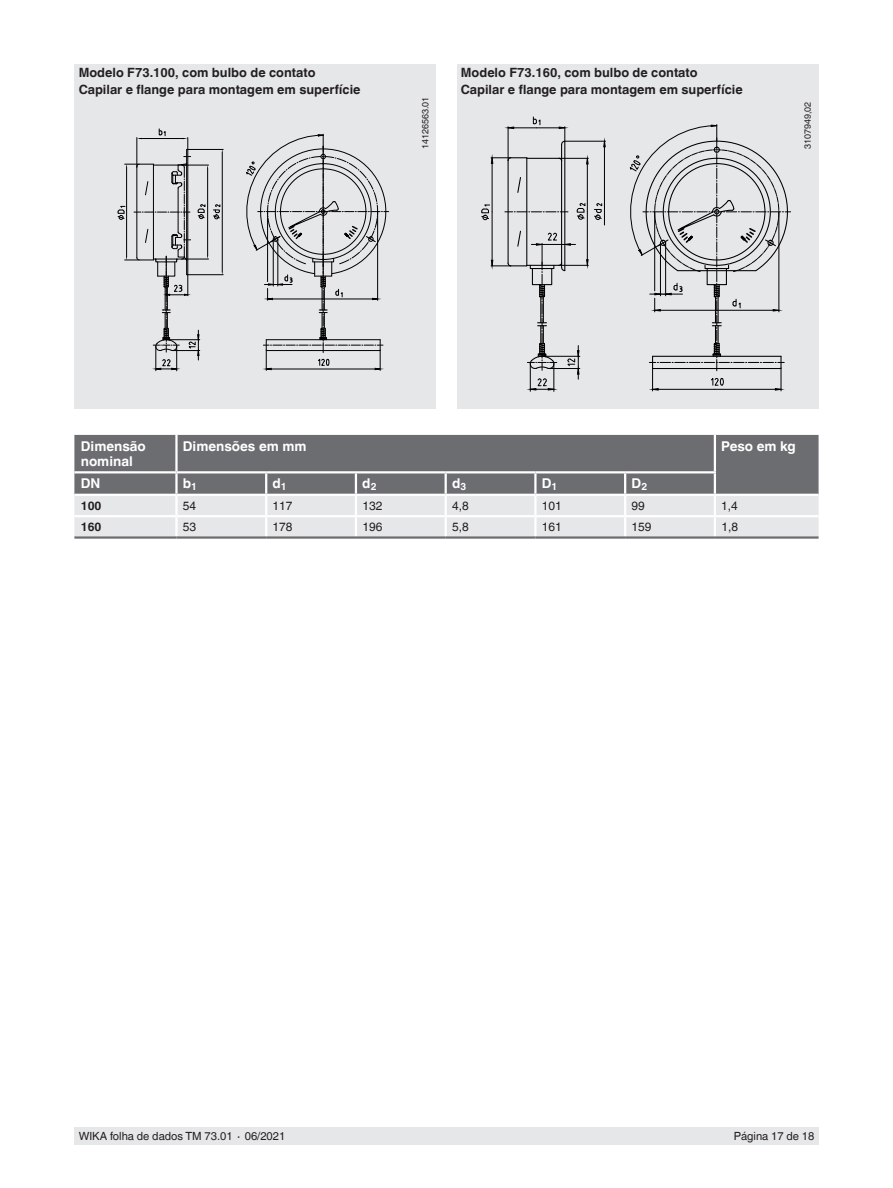
<style>
.page{position:relative;width:893px;height:1188px;background:#fff}
.page>*{position:absolute;margin:0;border:0;box-sizing:border-box;transform-origin:0 0}
.t1{font:700 13.5px/15px "Helvetica World";color:#fff}
.t2{font:700 12.75px/16.5px "Helvetica World";color:#231f20}
.t3{font:12px "Helvetica World";color:#231f20}
.t4{font:700 12px "Helvetica World";color:#231f20}
.t5{font:11.25px "Helvetica World";color:#231f20}
.t6{font:9px "Helvetica World";color:#231f20}
</style>
<div class="page">
<div style="left:74px;top:1128px;width:745px;height:17px;background:#e6e7e9"></div>
<div style="left:74px;top:64px;width:362px;height:344px;background:#e6e7e9"></div>
<div style="left:457px;top:64px;width:362px;height:344px;background:#e6e7e9"></div>
<div style="left:74px;top:435px;width:745px;height:59px;background:#6c6d70"></div>
<hr style="left:175px;top:435px;width:3px;height:36px;background:#fff">
<hr style="left:714px;top:435px;width:2px;height:36px;background:#fff">
<hr style="left:74px;top:471px;width:102px;height:2px;background:#fff">
<hr style="left:176px;top:471px;width:90px;height:2px;background:#fff">
<hr style="left:175px;top:473px;width:3px;height:21px;background:#fff">
<hr style="left:266px;top:471px;width:90px;height:2px;background:#fff">
<hr style="left:265px;top:473px;width:2px;height:21px;background:#fff">
<hr style="left:356px;top:471px;width:90px;height:2px;background:#fff">
<hr style="left:355px;top:473px;width:2px;height:21px;background:#fff">
<hr style="left:446px;top:471px;width:89px;height:2px;background:#fff">
<hr style="left:445px;top:473px;width:2px;height:21px;background:#fff">
<hr style="left:535px;top:471px;width:90px;height:2px;background:#fff">
<hr style="left:534px;top:473px;width:3px;height:21px;background:#fff">
<hr style="left:625px;top:471px;width:91px;height:2px;background:#fff">
<hr style="left:624px;top:473px;width:2px;height:21px;background:#fff">
<hr style="left:714px;top:473px;width:2px;height:21px;background:#fff">
<svg style="left:74px;top:496px;width:745px;height:40px;background:#e7e8ea"></svg>
<hr style="left:74px;top:536px;width:102px;height:3px;background:#6c6d70">
<hr style="left:176px;top:536px;width:90px;height:3px;background:#6c6d70">
<hr style="left:266px;top:536px;width:90px;height:3px;background:#6c6d70">
<hr style="left:356px;top:536px;width:90px;height:3px;background:#6c6d70">
<hr style="left:446px;top:536px;width:89px;height:3px;background:#6c6d70">
<hr style="left:535px;top:536px;width:90px;height:3px;background:#6c6d70">
<hr style="left:625px;top:536px;width:90px;height:3px;background:#6c6d70">
<hr style="left:715px;top:536px;width:104px;height:3px;background:#6c6d70">
<svg style="left:117px;top:128px;width:106px;height:243px"></svg>
<svg style="left:246px;top:134px;width:143px;height:236px"></svg>
<svg style="left:505px;top:212px;width:63px;height:1px"></svg>
<hr style="left:561px;top:144px;width:1px;height:123px;background:#000">
<hr style="left:526px;top:158px;width:1px;height:108px;background:#000">
<hr style="left:508px;top:160px;width:1px;height:103px;background:#000">
<hr style="left:527px;top:158px;width:32px;height:1px;background:#000">
<svg style="left:517px;top:177px;width:4px;height:16px"></svg>
<hr style="left:564px;top:141px;width:1px;height:130px;background:#000">
<hr style="left:508px;top:127px;width:1px;height:33px;background:#000">
<hr style="left:565px;top:141px;width:40px;height:1px;background:#000">
<hr style="left:604px;top:147px;width:1px;height:78px;background:#000">
<svg style="left:603px;top:140px;width:3px;height:8px"></svg>
<hr style="left:492px;top:212px;width:1px;height:48px;background:#000">
<hr style="left:492px;top:163px;width:1px;height:49px;background:#000">
<svg style="left:491px;top:157px;width:36px;height:7px"></svg>
<svg style="left:507px;top:116px;width:59px;height:30px"></svg>
<svg style="left:481px;top:204px;width:9px;height:16px"></svg>
<svg style="left:594px;top:203px;width:8px;height:17px"></svg>
<hr style="left:587px;top:164px;width:1px;height:48px;background:#000">
<svg style="left:558px;top:157px;width:31px;height:8px"></svg>
<hr style="left:587px;top:212px;width:1px;height:48px;background:#000">
<svg style="left:577px;top:203px;width:8px;height:17px"></svg>
<svg style="left:629px;top:125px;width:162px;height:266px"></svg>
<svg style="left:491px;top:230px;width:98px;height:161px"></svg>
<p class="t2" style="left:79px;top:65px;width:283px">Modelo F73.100, com bulbo de contato<br>Capilar e flange para montagem em superfície</p>
<p class="t6" style="left:420px;top:149px;width:54px;rotate:-90deg">14126563.01</p>
<p class="t2" style="left:461px;top:65px;width:283px">Modelo F73.160, com bulbo de contato<br>Capilar e flange para montagem em superfície</p>
<p class="t6" style="left:802px;top:149px;width:49px;rotate:-90deg">3107949,02</p>
<p class="t1" style="left:81px;top:439px;width:67px">Dimensão nominal</p>
<p class="t1" style="left:183px;top:439px;width:125px">Dimensões em mm</p>
<p class="t1" style="left:721px;top:439px;width:76px">Peso em kg</p>
<p class="t1" style="left:81px;top:476px;width:21px">DN</p>
<p class="t1" style="left:183px;top:476px;width:16px">b<sub>1</sub></p>
<p class="t1" style="left:273px;top:476px;width:16px">d<sub>1</sub></p>
<p class="t1" style="left:362px;top:476px;width:16px">d<sub>2</sub></p>
<p class="t1" style="left:452px;top:476px;width:16px">d<sub>3</sub></p>
<p class="t1" style="left:542px;top:476px;width:17px">D<sub>1</sub></p>
<p class="t1" style="left:631px;top:476px;width:17px">D<sub>2</sub></p>
<p class="t4" style="left:81px;top:499px;width:22px">100</p>
<p class="t3" style="left:183px;top:499px;width:15px">54</p>
<p class="t3" style="left:273px;top:499px;width:22px">117</p>
<p class="t3" style="left:362px;top:499px;width:22px">132</p>
<p class="t3" style="left:452px;top:499px;width:18px">4,8</p>
<p class="t3" style="left:542px;top:499px;width:22px">101</p>
<p class="t3" style="left:632px;top:499px;width:15px">99</p>
<p class="t3" style="left:721px;top:499px;width:18px">1,4</p>
<p class="t4" style="left:81px;top:520px;width:22px">160</p>
<p class="t3" style="left:183px;top:520px;width:15px">53</p>
<p class="t3" style="left:273px;top:520px;width:22px">178</p>
<p class="t3" style="left:362px;top:520px;width:22px">196</p>
<p class="t3" style="left:452px;top:520px;width:18px">5,8</p>
<p class="t3" style="left:542px;top:520px;width:22px">161</p>
<p class="t3" style="left:632px;top:520px;width:22px">159</p>
<p class="t3" style="left:721px;top:520px;width:18px">1,8</p>
<p class="t5" style="left:79px;top:1130px;width:208px">WIKA folha de dados TM 73.01 ∙ 06/2021</p>
<p class="t5" style="left:734px;top:1130px;width:82px">Página 17 de 18</p>
</div>
